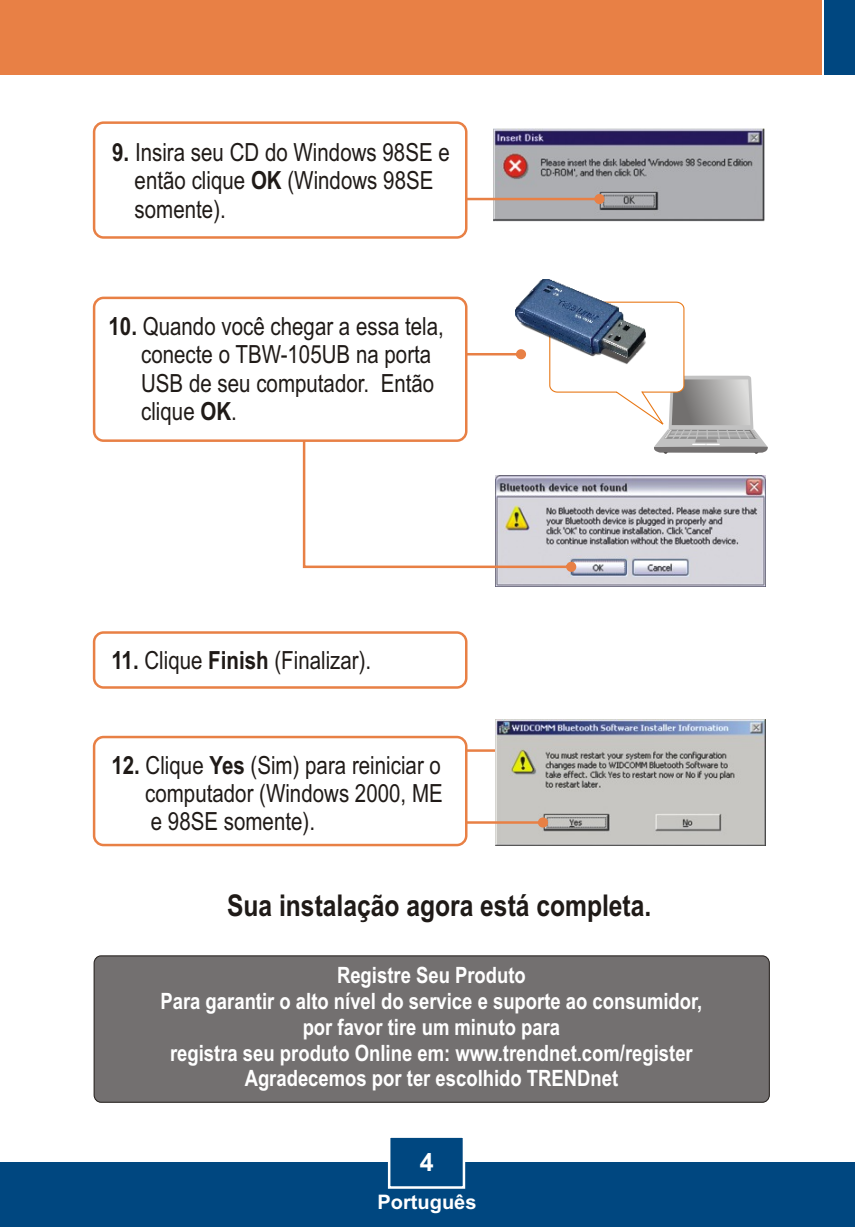
<style>
.page{position:relative;width:855px;height:1227px;background:#fff}
.page>*{position:absolute;margin:0;border:0;box-sizing:border-box;transform-origin:0 0}
.t1{font:700 30px "Arial Narrow";color:#1f1a17}
.t2{font:25px/28.5px "Arial Narrow";color:#1f1a17}
.t3{font:700 25px "Arial";color:#fff}
.t4{font:700 22.5px/25.8px "Arial Narrow";color:#fff;text-align:center}
.t5{font:700 20px "Arial";color:#fff}
.s1{font-weight:700}
</style>
<div class="page">
<img style="left:493px;top:129px;width:270px;height:93px">
<svg style="left:467px;top:194px;width:137px;height:10px"></svg>
<div style="left:93px;top:121px;width:374px;height:118px;background:#fff;border:3px solid #e88045;border-radius:9px"></div>
<svg style="left:576px;top:302px;width:191px;height:151px"></svg>
<img style="left:515px;top:280px;width:131px;height:84px">
<svg style="left:467px;top:745px;width:28px;height:10px"></svg>
<img style="left:495px;top:720px;width:270px;height:125px">
<svg style="left:467px;top:817px;width:80px;height:10px"></svg>
<div style="left:93px;top:631px;width:374px;height:57px;background:#fff;border:3px solid #e88045;border-radius:9px"></div>
<div style="left:93px;top:736px;width:374px;height:110px;background:#fff;border:3px solid #e88045;border-radius:9px"></div>
<img style="left:495px;top:476px;width:270px;height:111px">
<svg style="left:303px;top:332px;width:273px;height:240px"></svg>
<div style="left:93px;top:297px;width:374px;height:145px;background:#fff;border:3px solid #e88045;border-radius:9px"></div>
<div style="left:0;top:1162px;width:854px;height:65px;background:#004780"></div>
<div style="left:0;top:0;width:821px;height:75px;background:#e88045"></div>
<div style="left:823px;top:0;width:31px;height:75px;background:#004780"></div>
<svg style="left:387px;top:1137px;width:79px;height:52px"></svg>
<div style="left:94px;top:955px;width:675px;height:147px;background:#737070;border:1px solid #1f1a17;border-radius:7px"></div>
<p class="t2" style="left:135px;top:140px;width:316px;text-indent:-22px"><span class="s1">9.</span> Insira seu CD do Windows 98SE e então clique <span class="s1">OK</span> (Windows 98SE somente).</p>
<p class="t2" style="left:141px;top:314px;width:304px;text-indent:-33px"><span class="s1">10.</span> Quando você chegar a essa tela, conecte o TBW-105UB na porta<br>USB de seu computador. Então clique <span class="s1">OK</span>.</p>
<p class="t2" style="left:111px;top:648px;width:261px"><span class="s1">11.</span> Clique <span class="s1">Finish</span> (Finalizar).</p>
<p class="t2" style="left:145px;top:753px;width:299px;text-align:justify;text-indent:-34px"><span class="s1">12.</span> Clique <span class="s1">Yes</span> (Sim) para reiniciar o computador (Windows 2000, ME e 98SE somente).</p>
<p class="t1" style="left:227px;top:894px;width:425px">Sua instalação agora está completa.</p>
<p class="t4" style="left:160px;top:965px;width:543px">Registre Seu Produto<br>Para garantir o alto nível do service e suporte ao consumidor, por favor tire um minuto para<br>registra seu produto Online em: www.trendnet.com/register Agradecemos por ter escolhido TRENDnet</p>
<p class="t3" style="left:419px;top:1152px;width:15px">4</p>
<p class="t5" style="left:377px;top:1194px;width:100px">Português</p>
</div>
